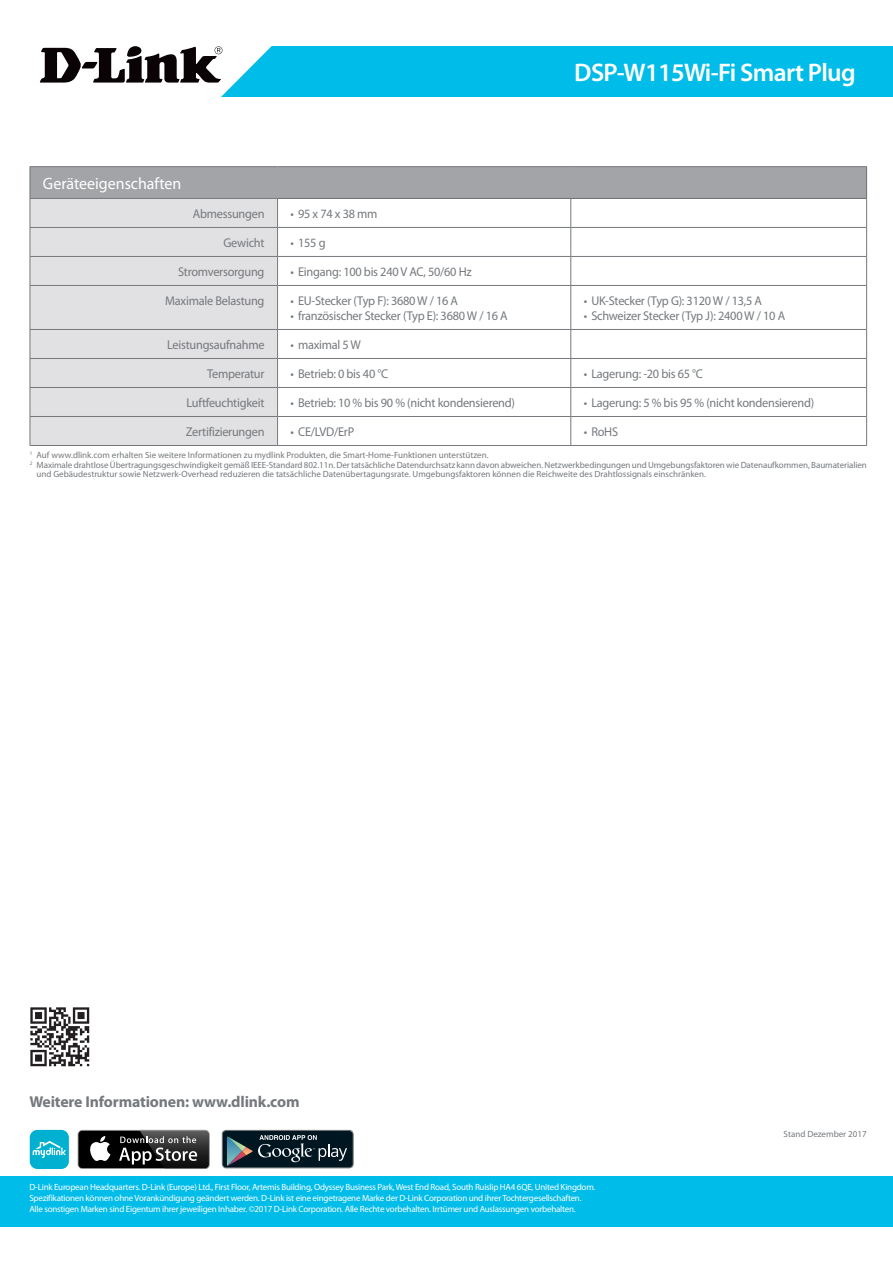
<style>
.page{position:relative;width:893px;height:1263px;background:#fff}
.page>*{position:absolute;margin:0;border:0;box-sizing:border-box;transform-origin:0 0}
.Product_Name__Conten{font:600 25.5px "Myriad Pro";letter-spacing:-.025em;color:#fff}
.Spec_Section_Header{font:16.5px "Myriad Pro";color:#fff}
.body_title{font:700 15.75px "Myriad Pro";letter-spacing:-.01em;color:#75797d}
.Spec_Category{font:12.75px "Myriad Pro";letter-spacing:-.02em;color:#75797d}
.Footnotes{font:9px/9.8px "Myriad Pro";letter-spacing:-.005em;color:#75797d}
.Disclaimers_and_Trad{font:9px "Myriad Pro";letter-spacing:-.025em;color:#fff}
</style>
<div class="page">
<div style="left:210px;top:46px;width:683px;height:51px;background:#00bce8"></div>
<svg style="left:39px;top:46px;width:233px;height:51px;fill:#fff"></svg>
<svg style="left:40px;top:46px;width:182px;height:36px"></svg>
<div style="left:0;top:1176px;width:893px;height:51px;background:#00bce8"></div>
<img style="left:30px;top:1007px;width:60px;height:60px">
<div style="left:30px;top:167px;width:837px;height:31px;background:#a3a4a7"></div>
<div style="left:31px;top:199px;width:246px;height:246px;background:#e1e0e2"></div>
<hr style="left:866px;top:167px;width:1px;height:31px;background:#6c7476">
<hr style="left:30px;top:445px;width:248px;height:1px;background:#75797d">
<hr style="left:278px;top:445px;width:293px;height:1px;background:#75797d">
<hr style="left:571px;top:445px;width:296px;height:1px;background:#75797d">
<svg style="left:30px;top:199px;width:1px;height:86px"></svg>
<hr style="left:30px;top:286px;width:1px;height:43px;background:#75797d">
<svg style="left:30px;top:330px;width:1px;height:115px"></svg>
<svg style="left:866px;top:199px;width:1px;height:86px"></svg>
<hr style="left:866px;top:286px;width:1px;height:43px;background:#75797d">
<svg style="left:866px;top:330px;width:1px;height:115px"></svg>
<hr style="left:571px;top:387px;width:296px;height:1px;background:#75797d">
<hr style="left:571px;top:416px;width:296px;height:1px;background:#75797d">
<hr style="left:30px;top:166px;width:248px;height:1px;background:#75797d">
<hr style="left:278px;top:166px;width:293px;height:1px;background:#75797d">
<hr style="left:571px;top:166px;width:296px;height:1px;background:#75797d">
<hr style="left:30px;top:387px;width:248px;height:1px;background:#75797d">
<hr style="left:30px;top:416px;width:248px;height:1px;background:#75797d">
<svg style="left:277px;top:199px;width:1px;height:86px"></svg>
<hr style="left:277px;top:286px;width:1px;height:43px;background:#75797d">
<svg style="left:277px;top:330px;width:1px;height:115px"></svg>
<hr style="left:278px;top:387px;width:293px;height:1px;background:#75797d">
<hr style="left:278px;top:416px;width:293px;height:1px;background:#75797d">
<svg style="left:571px;top:199px;width:1px;height:86px"></svg>
<hr style="left:571px;top:286px;width:1px;height:43px;background:#75797d">
<svg style="left:571px;top:330px;width:1px;height:115px"></svg>
<hr style="left:30px;top:167px;width:1px;height:31px;background:#6c7476">
<hr style="left:278px;top:198px;width:293px;height:1px;background:#6c7476">
<hr style="left:571px;top:198px;width:296px;height:1px;background:#6c7476">
<hr style="left:30px;top:198px;width:248px;height:1px;background:#75797d">
<hr style="left:30px;top:227px;width:248px;height:1px;background:#75797d">
<hr style="left:278px;top:227px;width:293px;height:1px;background:#75797d">
<hr style="left:571px;top:227px;width:296px;height:1px;background:#75797d">
<hr style="left:30px;top:256px;width:248px;height:1px;background:#75797d">
<hr style="left:278px;top:256px;width:293px;height:1px;background:#75797d">
<hr style="left:571px;top:256px;width:296px;height:1px;background:#75797d">
<hr style="left:30px;top:285px;width:248px;height:1px;background:#75797d">
<hr style="left:278px;top:285px;width:293px;height:1px;background:#75797d">
<hr style="left:571px;top:285px;width:296px;height:1px;background:#75797d">
<hr style="left:30px;top:329px;width:248px;height:1px;background:#75797d">
<hr style="left:278px;top:329px;width:293px;height:1px;background:#75797d">
<hr style="left:571px;top:329px;width:296px;height:1px;background:#75797d">
<hr style="left:30px;top:358px;width:248px;height:1px;background:#75797d">
<hr style="left:278px;top:358px;width:293px;height:1px;background:#75797d">
<hr style="left:571px;top:358px;width:296px;height:1px;background:#75797d">
<div style="left:78px;top:1130px;width:132px;height:39px;background:#969696;border-radius:5px"></div>
<div style="left:78px;top:1131px;width:131px;height:37px;background:#000;border-radius:4px"></div>
<svg style="left:90px;top:1136px;width:20px;height:25px"></svg>
<img style="left:139px;top:1130px;width:71px;height:39px">
<img style="left:140px;top:1131px;width:69px;height:37px">
<svg style="left:119px;top:1136px;width:78px;height:28px"></svg>
<svg style="left:222px;top:1130px;width:131px;height:38px;background:#273b44"></svg>
<div style="left:222px;top:1130px;width:132px;height:38px;border:1px solid #6d6f71;border-radius:4px"></div>
<div style="left:30px;top:1130px;width:39px;height:39px;background:#00b0d1;border-radius:8px"></div>
<svg style="left:33px;top:1141px;width:33px;height:17px"></svg>
<p class="Spec_Section_Header" style="left:43px;top:173px;width:140px">Geräteeigenschaften</p>
<p class="Spec_Category" style="left:193px;top:206px;width:73px">Abmessungen</p>
<p class="Spec_Category" style="left:291px;top:206px;width:88px">• 95 x 74 x 38 mm</p>
<p class="Spec_Category" style="left:224px;top:235px;width:43px">Gewicht</p>
<p class="Spec_Category" style="left:291px;top:235px;width:36px">• 155 g</p>
<p class="Spec_Category" style="left:178px;top:264px;width:88px">Stromversorgung</p>
<p class="Spec_Category" style="left:291px;top:264px;width:183px">• Eingang: 100 bis 240 V AC, 50/60 Hz</p>
<p class="Spec_Category" style="left:165px;top:293px;width:101px">Maximale Belastung</p>
<p class="Spec_Category" style="left:291px;top:293px;width:169px">• EU-Stecker (Typ F): 3680 W / 16 A</p>
<p class="Spec_Category" style="left:291px;top:308px;width:219px">• französischer Stecker (Typ E): 3680 W / 16 A</p>
<p class="Product_Name__Conten" style="left:574px;top:56px;width:283px">DSP-W115Wi-Fi Smart Plug</p>
<p class="Spec_Category" style="left:584px;top:293px;width:180px">• UK-Stecker (Typ G): 3120 W / 13,5 A</p>
<p class="Spec_Category" style="left:584px;top:308px;width:203px">• Schweizer Stecker (Typ J): 2400 W / 10 A</p>
<p class="Spec_Category" style="left:167px;top:337px;width:99px">Leistungsaufnahme</p>
<p class="Spec_Category" style="left:291px;top:337px;width:72px">• maximal 5 W</p>
<p class="Spec_Category" style="left:207px;top:366px;width:59px">Temperatur</p>
<p class="Spec_Category" style="left:291px;top:366px;width:99px">• Betrieb: 0 bis 40 °C</p>
<p class="Spec_Category" style="left:584px;top:366px;width:121px">• Lagerung: -20 bis 65 °C</p>
<p class="Spec_Category" style="left:187px;top:395px;width:79px">Luftfeuchtigkeit</p>
<p class="Spec_Category" style="left:291px;top:395px;width:226px">• Betrieb: 10 % bis 90 % (nicht kondensierend)</p>
<p class="Spec_Category" style="left:584px;top:395px;width:232px">• Lagerung: 5 % bis 95 % (nicht kondensierend)</p>
<p class="Spec_Category" style="left:186px;top:424px;width:80px">Zertifizierungen</p>
<p class="Spec_Category" style="left:291px;top:424px;width:65px">• CE/LVD/ErP</p>
<p class="Spec_Category" style="left:584px;top:424px;width:36px">• RoHS</p>
<p class="Footnotes" style="left:30px;top:450px;width:460px"><sup>1</sup> Auf www.dlink.com erhalten Sie weitere Informationen zu mydlink Produkten, die Smart-Home-Funktionen unterstützen.</p>
<p class="Footnotes" style="left:37px;top:460px;width:832px;text-indent:-7px"><sup>2</sup> Maximale drahtlose Übertragungsgeschwindigkeit gemäß IEEE-Standard 802.11n. Der tatsächliche Datendurchsatz kann davon abweichen. Netzwerkbedingungen und Umgebungsfaktoren wie Datenaufkommen, Baumaterialien und Gebäudestruktur sowie Netzwerk-Overhead reduzieren die tatsächliche Datenübertagungsrate. Umgebungsfaktoren können die Reichweite des Drahtlossignals einschränken.</p>
<p class="body_title" style="left:29px;top:1091px;width:272px">Weitere Informationen: www.dlink.com</p>
<p class="Disclaimers_and_Trad" style="left:29px;top:1182px;width:568px">D-Link European Headquarters. D-Link (Europe) Ltd., First Floor, Artemis Building, Odyssey Business Park, West End Road, South Ruislip HA4 6QE, United Kingdom.</p>
<p class="Disclaimers_and_Trad" style="left:29px;top:1192px;width:554px">Spezifikationen können ohne Vorankündigung geändert werden. D-Link ist eine eingetragene Marke der D-Link Corporation und ihrer Tochtergesellschaften.</p>
<p class="Disclaimers_and_Trad" style="left:29px;top:1203px;width:548px">Alle sonstigen Marken sind Eigentum ihrer jeweiligen Inhaber. ©2017 D-Link Corporation. Alle Rechte vorbehalten. Irrtümer und Auslassungen vorbehalten.</p>
<p class="Footnotes" style="left:784px;top:1129px;width:84px">Stand Dezember 2017</p>
</div>
